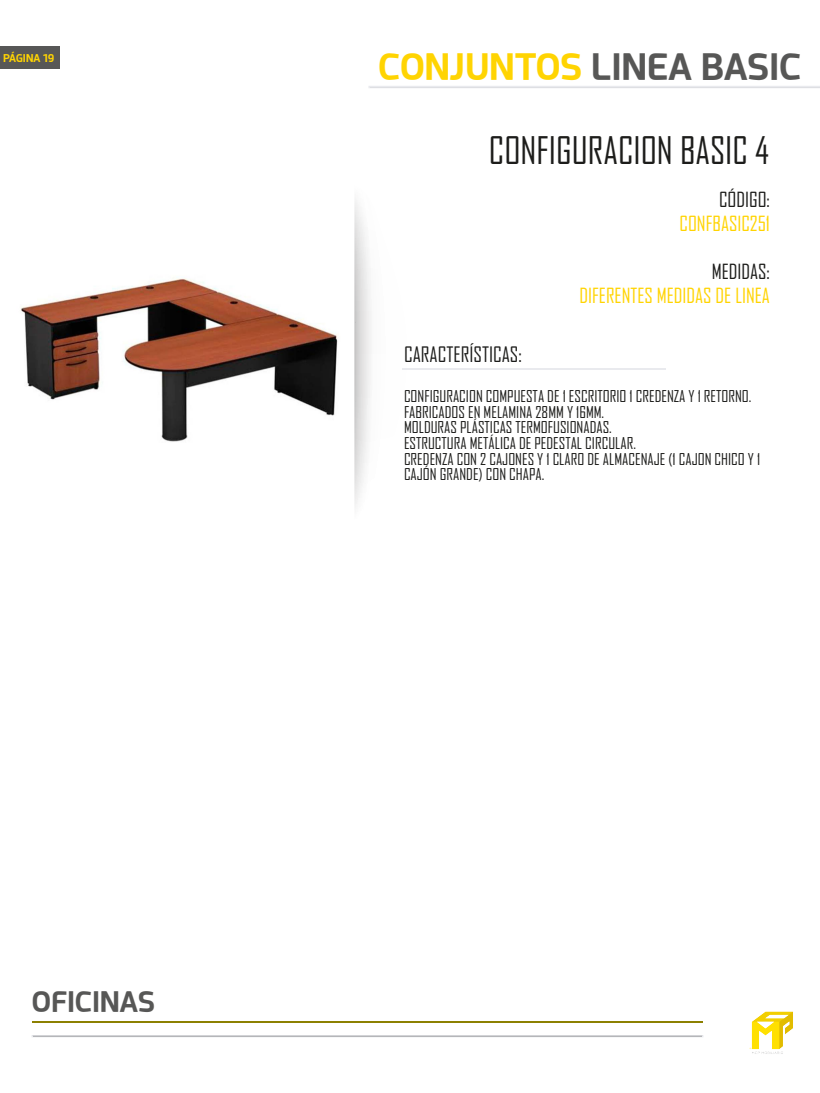
<style>
.page{position:relative;width:820px;height:1093px;background:#fff}
.page>*{position:absolute;margin:0;border:0;box-sizing:border-box;transform-origin:0 0}
.t1{font:36.4px "Agency FB";color:#1d1d1b}
.t2{font:700 36px "Acephimere";color:#575756}
.t3{font:700 28px "Acephimere";color:#575756}
.t4{font:20.4px "Agency FB";color:#1d1d1b}
.t5{font:20px "Agency FB";color:#ffd402}
.t6{font:20px "Agency FB";color:#1d1d1b}
.t7{font:15.6px/15.6px "Agency FB";color:#1d1d1b}
.t8{font:700 10.8px "Acephimere";color:#ffd402}
.s1{color:#ffd402}
</style>
<div class="page">
<svg style="left:354px;top:199px;width:52px;height:308px"></svg>
<div style="left:368px;top:86px;width:451px;height:2px;border:1px solid #e9eaee"></div>
<hr style="left:32px;top:1021px;width:670px;height:2px;background:#8c8001">
<div style="left:32px;top:1035px;width:670px;height:2px;border:1px solid #e9eaee"></div>
<img style="left:749px;top:1011px;width:44px;height:43px">
<div style="left:0;top:47px;width:60px;height:22px;background:#575756"></div>
<hr style="left:402px;top:368px;width:263px;height:1px;background:#e9eaee">
<img style="left:21px;top:278px;width:317px;height:164px">
<p class="t8" style="left:3px;top:50px;width:53px">PÁGINA 19</p>
<h2 class="t2" style="left:378px;top:42px;width:424px"><span class="s1">CONJUNTOS</span> LINEA BASIC</h2>
<h1 class="t1" style="left:488px;top:128px;width:281px">CONFIGURACION BASIC 4</h1>
<p class="t6" style="left:718px;top:187px;width:52px">CÓDIGO:</p>
<p class="t5" style="left:679px;top:211px;width:92px">CONFBASIC251</p>
<p class="t6" style="left:711px;top:259px;width:60px">MEDIDAS:</p>
<p class="t5" style="left:579px;top:283px;width:192px">DIFERENTES MEDIDAS DE LINEA</p>
<h3 class="t3" style="left:32px;top:982px;width:124px">OFICINAS</h3>
<h3 class="t4" style="left:404px;top:342px;width:119px">CARACTERÍSTICAS:</h3>
<p class="t7" style="left:404px;top:388px;width:357px">CONFIGURACION COMPUESTA DE 1 ESCRITORIO 1 CREDENZA Y 1 RETORNO.<br>FABRICADOS EN MELAMINA 28MM Y 16MM.<br>MOLDURAS PLÁSTICAS TERMOFUSIONADAS.<br>ESTRUCTURA METÁLICA DE PEDESTAL CIRCULAR.<br>CREDENZA CON 2 CAJONES Y 1 CLARO DE ALMACENAJE (1 CAJON CHICO Y 1<br>CAJÓN GRANDE) CON CHAPA.</p>
</div>
